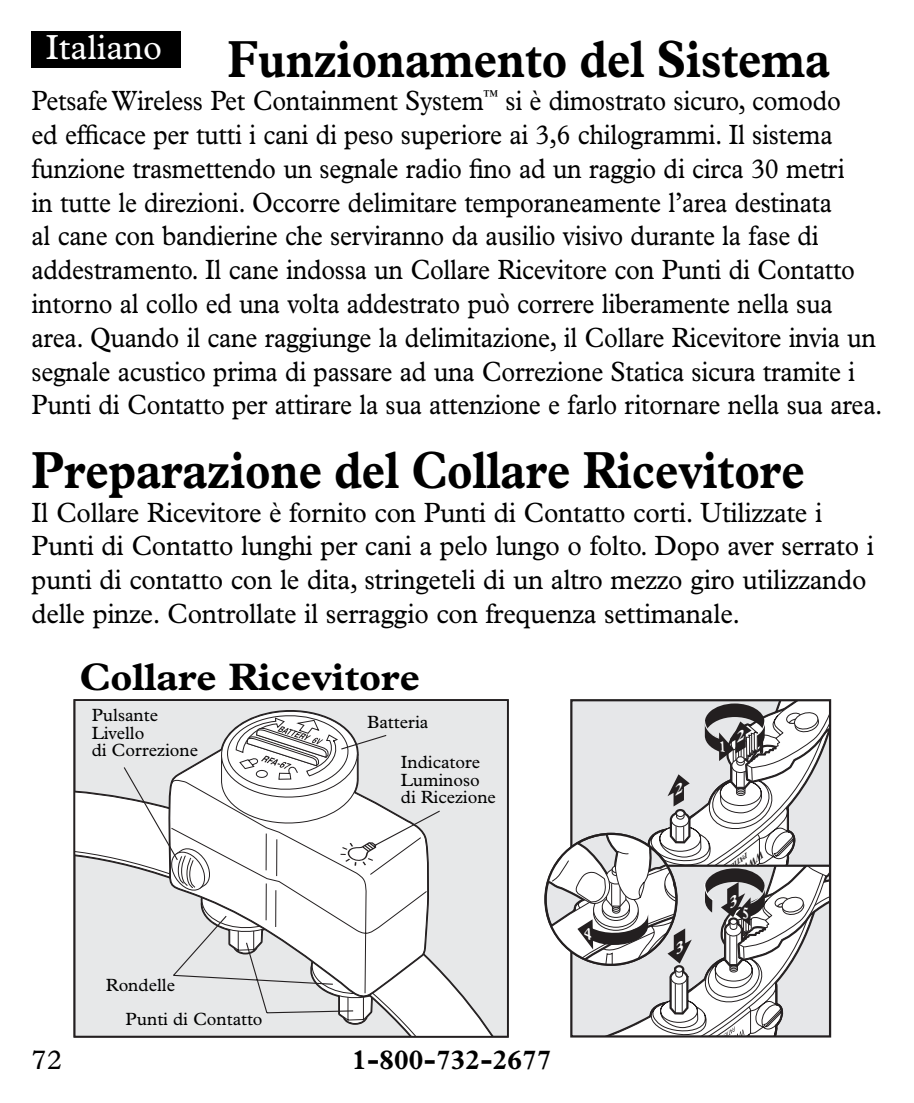
<style>
.page{position:relative;width:914px;height:1103px;background:#fff}
.page>*{position:absolute;margin:0;border:0;box-sizing:border-box;transform-origin:0 0}
.t1{font:700 52.5px "Plantin";color:#000;scale:.85 1}
.t2{font:700 38.5px "Plantin";color:#000}
.t3{font:35px "Plantin";color:#fff}
.t4{font:28px/33.6px "Plantin";letter-spacing:-.01em;color:#000;scale:.91 1}
.t5{font:28px/33.6px "Plantin";letter-spacing:-.01em;color:#000;scale:.95 1}
.t6{font:700 28px "Plantin";color:#000}
.t7{font:28px "Plantin";letter-spacing:-.01em;color:#000}
.t8{font:17.85px/17.8px "Plantin";color:#000}
.t9{font:italic 700 6.65px "Plantin";color:#231f20}
</style>
<div class="page">
<div style="left:74px;top:700px;width:434px;height:336px;background:#e7e8e9"></div>
<svg style="left:77px;top:790px;width:46px;height:75px"></svg>
<svg style="left:267px;top:970px;width:225px;height:64px"></svg>
<svg style="left:228px;top:710px;width:124px;height:24px"></svg>
<div style="left:74px;top:699px;width:434px;height:338px;border:2px solid #231f20"></div>
<svg style="left:123px;top:734px;width:318px;height:279px"></svg>
<div style="left:32px;top:32px;width:149px;height:36px;background:#000"></div>
<svg style="left:545px;top:700px;width:285px;height:336px"></svg>
<p class="t3" style="left:46px;top:35px;width:118px">Italiano</p>
<h1 class="t1" style="left:228px;top:40px;width:710px">Funzionamento del Sistema</h1>
<p class="t4" style="left:32px;top:87px;width:936px">Petsafe Wireless Pet Containment System<sup>™</sup> si è dimostrato sicuro, comodo<br>ed efficace per tutti i cani di peso superiore ai 3,6 chilogrammi. Il sistema funzione trasmettendo un segnale radio fino ad un raggio di circa 30 metri<br>in tutte le direzioni. Occorre delimitare temporaneamente l’area destinata<br>al cane con bandierine che serviranno da ausilio visivo durante la fase di addestramento. Il cane indossa un Collare Ricevitore con Punti di Contatto intorno al collo ed una volta addestrato può correre liberamente nella sua area. Quando il cane raggiunge la delimitazione, il Collare Ricevitore invia un segnale acustico prima di passare ad una Correzione Statica sicura tramite i Punti di Contatto per attirare la sua attenzione e farlo ritornare nella sua area.</p>
<h1 class="t1" style="left:32px;top:451px;width:911px">Preparazione del Collare Ricevitore</h1>
<p class="t5" style="left:32px;top:497px;width:888px">Il Collare Ricevitore è fornito con Punti di Contatto corti. Utilizzate i Punti di Contatto lunghi per cani a pelo lungo o folto. Dopo aver serrato i punti di contatto con le dita, stringeteli di un altro mezzo giro utilizzando delle pinze. Controllate il serraggio con frequenza settimanale.</p>
<h2 class="t2" style="left:80px;top:663px;width:342px">Collare Ricevitore</h2>
<p class="t8" style="left:92px;top:707px;width:108px">Pulsante<br>Livello<br>di Correzione</p>
<p class="t8" style="left:106px;top:977px;width:71px">Rondelle</p>
<p class="t8" style="left:126px;top:1011px;width:138px">Punti di Contatto</p>
<p class="t8" style="left:367px;top:714px;width:63px">Batteria</p>
<p class="t8" style="left:401px;top:754px;width:97px">Indicatore<br>Luminoso di Ricezione</p>
<p class="t7" style="left:32px;top:1049px;width:32px">72</p>
<p class="t6" style="left:352px;top:1049px;width:200px">1-800-732-2677</p>
<p class="t9" style="left:749px;top:856px;width:27px;rotate:143deg">AP TIEN</p>
</div>
